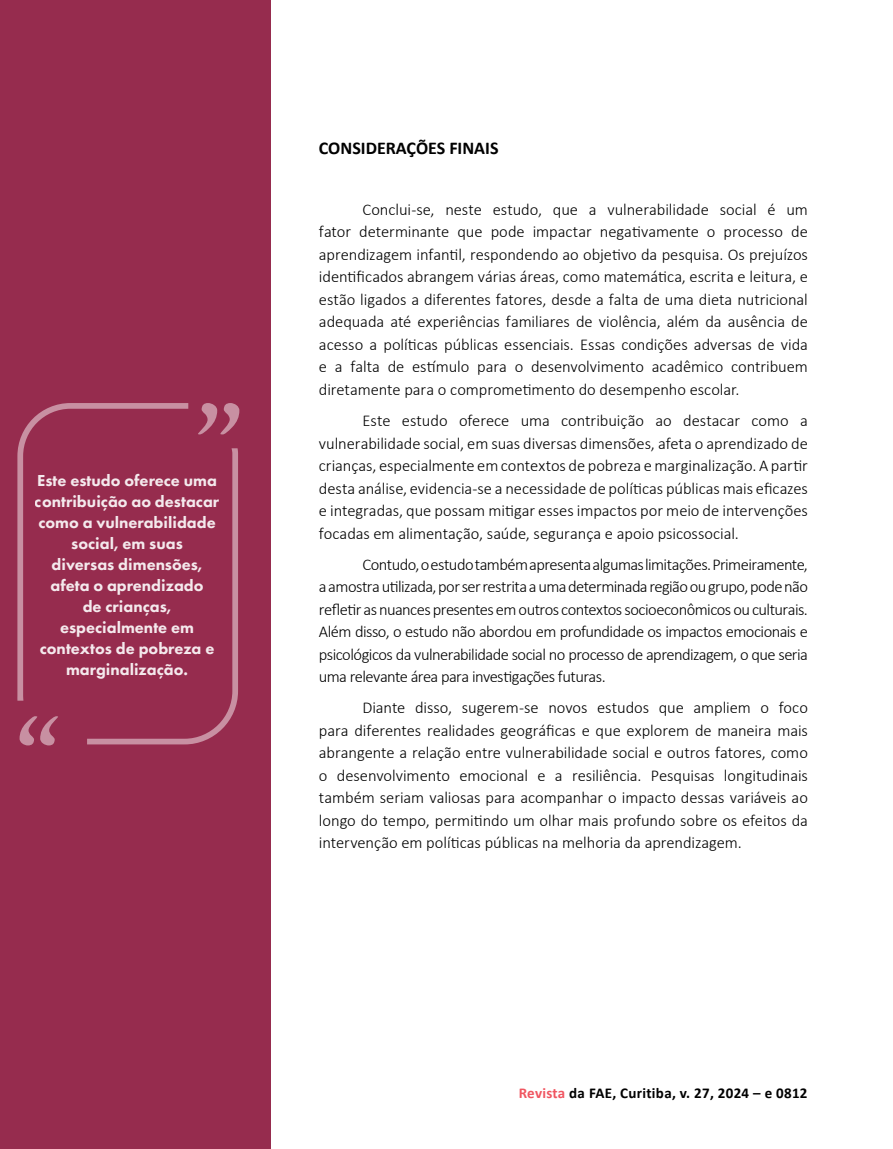
<style>
.page{position:relative;width:893px;height:1149px;background:#fff}
.page>*{position:absolute;margin:0;border:0;box-sizing:border-box;transform-origin:0 0}
.t1{font:700 18px "Calibri";color:#000}
.t2{font:300 16.5px/22.5px "Calibri";letter-spacing:-.005em;color:#000;text-align:justify}
.t3{font:800 16.5px/21px "Futura PT";color:#fff;text-align:center}
.t4{font:700 15px "Calibri";letter-spacing:.02em;color:#000}
.s1{color:#f05661}
</style>
<div class="page">
<div style="left:0;top:0;width:270px;height:1148px;background:#962c4e"></div>
<svg style="left:17px;top:403px;width:171px;height:297px"></svg>
<svg style="left:87px;top:448px;width:151px;height:296px"></svg>
<svg style="left:198px;top:403px;width:41px;height:31px"></svg>
<svg style="left:20px;top:716px;width:38px;height:29px"></svg>
<p class="t3" style="left:35px;top:469px;width:186px">Este estudo oferece uma contribuição ao destacar como a vulnerabilidade social, em suas<br>diversas dimensões, afeta o aprendizado<br>de crianças, especialmente em contextos de pobreza e marginalização.</p>
<p class="t1" style="left:319px;top:135px;width:181px">CONSIDERAÇÕES FINAIS</p>
<p class="t2" style="left:319px;top:198px;width:490px;text-indent:43px">Conclui-se, neste estudo, que a vulnerabilidade social é um fator determinante que pode impactar negativamente o processo de aprendizagem infantil, respondendo ao objetivo da pesquisa. Os prejuízos identificados abrangem várias áreas, como matemática, escrita e leitura, e estão ligados a diferentes fatores, desde a falta de uma dieta nutricional adequada até experiências familiares de violência, além da ausência de acesso a políticas públicas essenciais. Essas condições adversas de vida e a falta de estímulo para o desenvolvimento acadêmico contribuem diretamente para o comprometimento do desempenho escolar.</p>
<p class="t2" style="left:319px;top:409px;width:491px;text-indent:43px">Este estudo oferece uma contribuição ao destacar como a vulnerabilidade social, em suas diversas dimensões, afeta o aprendizado de crianças, especialmente em contextos de pobreza e marginalização. A partir desta análise, evidencia-se a necessidade de políticas públicas mais eficazes e integradas, que possam mitigar esses impactos por meio de intervenções focadas em alimentação, saúde, segurança e apoio psicossocial.</p>
<p class="t2" style="left:319px;top:552px;width:491px;text-indent:43px">Contudo, o estudo também apresenta algumas limitações. Primeiramente, a amostra utilizada, por ser restrita a uma determinada região ou grupo, pode não refletir as nuances presentes em outros contextos socioeconômicos ou culturais.<br>Além disso, o estudo não abordou em profundidade os impactos emocionais e psicológicos da vulnerabilidade social no processo de aprendizagem, o que seria uma relevante área para investigações futuras.</p>
<p class="t2" style="left:319px;top:696px;width:490px;text-indent:43px">Diante disso, sugerem-se novos estudos que ampliem o foco para diferentes realidades geográficas e que explorem de maneira mais abrangente a relação entre vulnerabilidade social e outros fatores, como o desenvolvimento emocional e a resiliência. Pesquisas longitudinais também seriam valiosas para acompanhar o impacto dessas variáveis ao longo do tempo, permitindo um olhar mais profundo sobre os efeitos da intervenção em políticas públicas na melhoria da aprendizagem.</p>
<p class="t4" style="left:519px;top:1081px;width:290px"><span class="s1">Revista</span> da FAE, Curitiba, v. 27, 2024 – e 0812</p>
</div>
